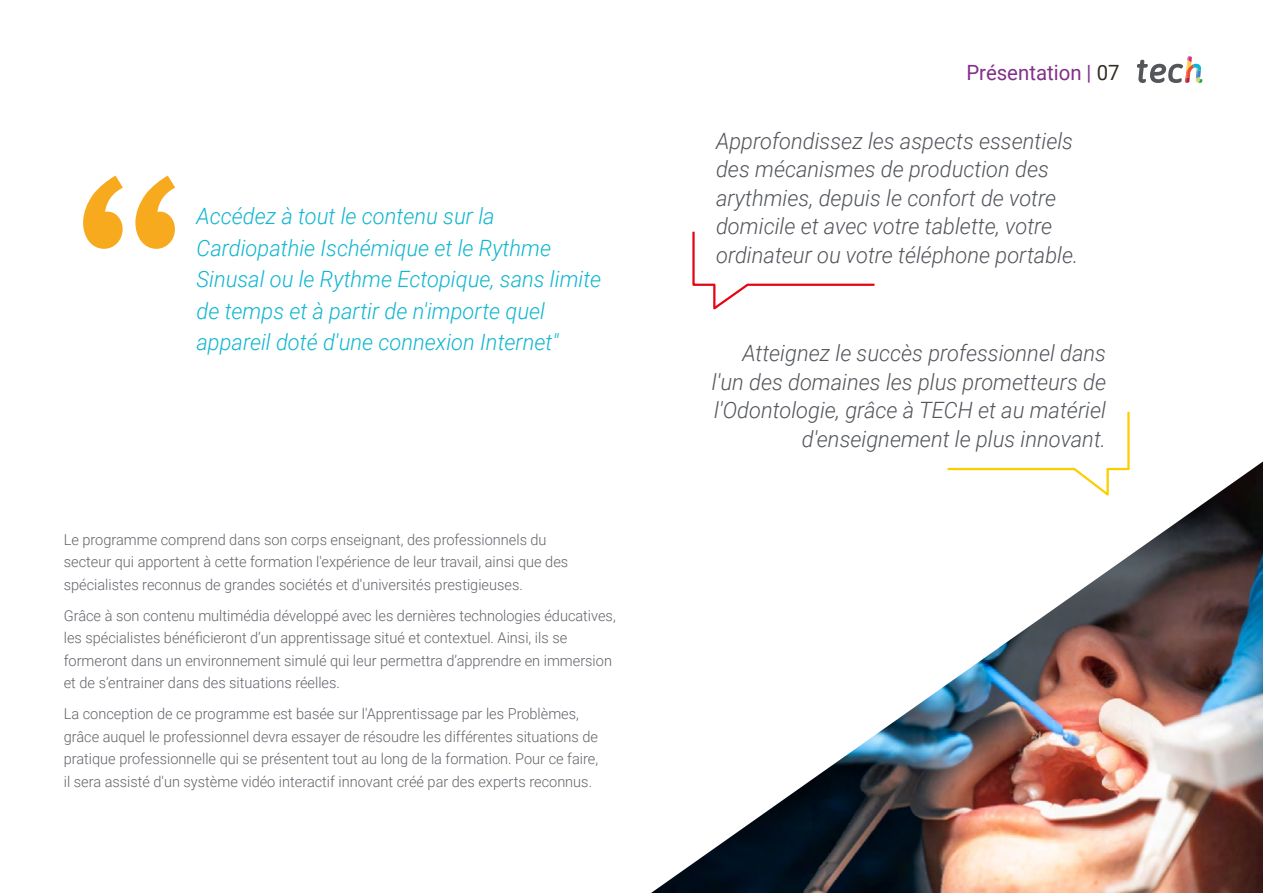
<style>
.page{position:relative;width:1263px;height:893px;background:#fff}
.page>*{position:absolute;margin:0;border:0;box-sizing:border-box;transform-origin:0 0}
.t1{font:italic 300 22.5px/28.5px "Roboto";color:#52555b;text-align:right}
.t2{font:italic 300 22.5px/31.5px "Roboto";color:#0fb6cf}
.t3{font:21px "Roboto";color:#813089}
.t4{font:300 15px/22.5px "Roboto";color:#61646a}
.s1{color:#312e20}
</style>
<div class="page">
<svg style="left:83px;top:176px;width:92px;height:73px"></svg>
<svg style="left:1127px;top:411px;width:3px;height:50px"></svg>
<svg style="left:692px;top:231px;width:183px;height:79px"></svg>
<img style="left:651px;top:461px;width:612px;height:432px">
<svg style="left:1137px;top:56px;width:65px;height:27px"></svg>
<h1 class="t2" style="left:196px;top:200px;width:406px">Accédez à tout le contenu sur la Cardiopathie Ischémique et le Rythme Sinusal ou le Rythme Ectopique, sans limite de temps et à partir de n'importe quel appareil doté d'une connexion Internet"</h1>
<p class="t4" style="left:64px;top:527px;width:506px">Le programme comprend dans son corps enseignant, des professionnels du secteur qui apportent à cette formation l'expérience de leur travail, ainsi que des spécialistes reconnus de grandes sociétés et d'universités prestigieuses.</p>
<p class="t4" style="left:64px;top:603px;width:553px">Grâce à son contenu multimédia développé avec les dernières technologies éducatives, les spécialistes bénéficieront d’un apprentissage situé et contextuel. Ainsi, ils se formeront dans un environnement simulé qui leur permettra d’apprendre en immersion et de s’entrainer dans des situations réelles.</p>
<p class="t4" style="left:64px;top:702px;width:536px">La conception de ce programme est basée sur l'Apprentissage par les Problèmes, grâce auquel le professionnel devra essayer de résoudre les différentes situations de pratique professionnelle qui se présentent tout au long de la formation. Pour ce faire, il sera assisté d'un système vidéo interactif innovant créé par des experts reconnus.</p>
<h2 class="t3" style="left:966px;top:57px;width:155px">Présentation | <span class="s1">07</span></h2>
<h1 class="t1" style="left:716px;top:126px;width:364px;text-align:left">Approfondissez les aspects essentiels des mécanismes de production des arythmies, depuis le confort de votre domicile et avec votre tablette, votre ordinateur ou votre téléphone portable.</h1>
<h1 class="t1" style="left:712px;top:338px;width:396px">Atteignez le succès professionnel dans l'un des domaines les plus prometteurs de l'Odontologie, grâce à TECH et au matériel d'enseignement le plus innovant.</h1>
</div>
